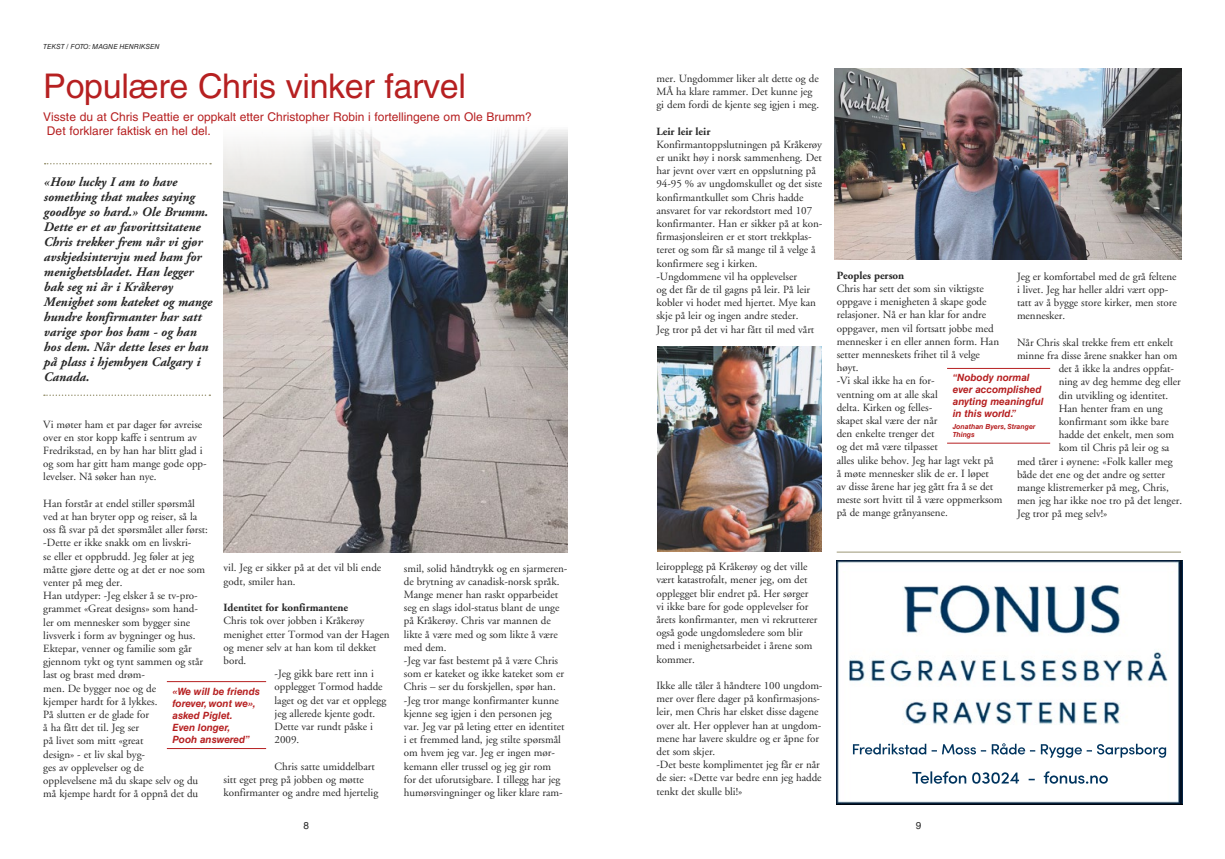
<style>
.page{position:relative;width:1225px;height:859px;background:#fff}
.page>*{position:absolute;margin:0;border:0;box-sizing:border-box;transform-origin:0 0}
.t1{font:34px "Helvetica LT Std";letter-spacing:-.01em;color:#b62021}
.t2{font:italic 700 13px/15px "Adobe Garamond";color:#282828}
.t3{font:12px/14.4px "Helvetica LT Std";color:#b62021}
.t4{font:11px/13.2px "Adobe Garamond";letter-spacing:-.005em;color:#282828}
.t5{font:700 11px "Adobe Garamond";letter-spacing:-.005em;color:#282828}
.t6{font:italic 700 10px/12px "Helvetica LT Std";color:#b62021}
.t7{font:10px "Helvetica LT Std";color:#282828}
.t8{font:italic 700 7px/8.4px "Helvetica LT Std";color:#b62021}
.t9{font:italic 7px "Helvetica LT Std";color:#282828}
</style>
<div class="page">
<img style="left:223px;top:130px;width:345px;height:422px">
<img style="left:657px;top:347px;width:165px;height:204px">
<img style="left:834px;top:68px;width:347px;height:191px">
<hr style="left:167px;top:681px;width:99px;height:1px;background:#b62021">
<hr style="left:167px;top:748px;width:99px;height:1px;background:#b62021">
<hr style="left:947px;top:368px;width:103px;height:1px;background:#b62021">
<hr style="left:947px;top:443px;width:103px;height:1px;background:#b62021">
<img style="left:837px;top:560px;width:345px;height:244px">
<hr style="left:836px;top:552px;width:345px;height:1px;background:#9c9776">
<svg style="left:45px;top:163px;width:166px;height:1px"></svg>
<svg style="left:44px;top:394px;width:166px;height:2px"></svg>
<p class="t9" style="left:43px;top:42px;width:33px">TEKST / FOTO</p>
<p class="t9" style="left:89px;top:42px;width:58px">: MA GNE HENRIKSE</p>
<p class="t9" style="left:155px;top:42px;width:7px">N</p>
<h1 class="t1" style="left:43px;top:66px;width:424px">Populære Chris vinker farvel</h1>
<p class="t3" style="left:47px;top:110px;width:486px;text-indent:-4px">Visste du at Chris Peattie er oppkalt etter Christopher Robin i fortellingene om Ole Brumm?<br>Det forklarer faktisk en hel del.</p>
<p class="t2" style="left:44px;top:175px;width:170px">«How lucky I am to have something that makes saying goodbye so hard.» Ole Brumm.<br>Dette er et av favorittsitatene<br>Chris trekker frem når vi gjør avskjedsintervju med ham for menighetsbladet. Han legger bak seg ni år i Kråkerøy<br>Menighet som kateket og mange hundre konfirmanter har satt varige spor hos ham - og han hos dem. Når dette leses er han på plass i hjembyen Calgary i<br>Canada.</p>
<p class="t4" style="left:43px;top:418px;width:165px">Vi møter ham et par dager før avreise over en stor kopp kaffe i sentrum av Fredrikstad, en by han har blitt glad i og som har gitt ham mange gode opp&shy;levelser. Nå søker han nye.</p>
<p class="t4" style="left:43px;top:497px;width:166px">Han forstår at endel stiller spørsmål ved at han bryter opp og reiser, så la oss få svar på det spørsmålet aller først: -Dette er ikke snakk om en livskri-<br>se eller et oppbrudd. Jeg føler at jeg måtte gjøre dette og at det er noe som venter på meg der.<br>Han utdyper: -Jeg elsker å se tv-pro&shy;grammet «Great designs» som hand&shy;ler om mennesker som bygger sine livsverk i form av bygninger og hus.<br>Ektepar, venner og familie som går gjennom tykt og tynt sammen og står last og brast med drøm-<br>men. De bygger noe og de<br>kjemper hardt for å lykkes.<br>På slutten er de glade for<br>å ha fått det til. Jeg ser<br>på livet som mitt «great<br>design» - et liv skal byg-<br>ges av opplevelser og de<br>opplevelsene må du skape selv og du må kjempe hardt for å oppnå det du</p>
<p class="t4" style="left:224px;top:562px;width:159px">vil. Jeg er sikker på at det vil bli ende godt, smiler han.</p>
<p class="t5" style="left:224px;top:602px;width:126px">Identitet for konfirmantene</p>
<p class="t4" style="left:224px;top:614px;width:142px">Chris tok over jobben i Kråkerøy</p>
<p class="t4" style="left:224px;top:628px;width:167px">menighet etter Tormod van der Hagen</p>
<p class="t4" style="left:224px;top:641px;width:154px">og mener selv at han kom til dekket</p>
<p class="t4" style="left:224px;top:654px;width:24px">bord.</p>
<p class="t4" style="left:275px;top:667px;width:101px">-Jeg gikk bare rett inn i</p>
<p class="t4" style="left:275px;top:680px;width:109px">opplegget Tormod hadde</p>
<p class="t4" style="left:275px;top:694px;width:113px">laget og det var et opplegg</p>
<p class="t4" style="left:275px;top:707px;width:102px">jeg allerede kjente godt.</p>
<p class="t4" style="left:275px;top:720px;width:100px">Dette var rundt påske i</p>
<p class="t4" style="left:275px;top:733px;width:26px">2009.</p>
<p class="t4" style="left:224px;top:760px;width:156px;text-indent:51px">Chris satte umiddelbart sitt eget preg på jobben og møtte konfirmanter og andre med hjertelig</p>
<p class="t6" style="left:172px;top:685px;width:89px">«We will be friends forever, wont we», asked Piglet.<br>Even longer,<br>Pooh answered”</p>
<p class="t4" style="left:404px;top:562px;width:165px">smil, solid håndtrykk og en sjarmeren&shy;de brytning av canadisk-norsk språk.<br>Mange mener han raskt opparbeidet seg en slags idol-status blant de unge på Kråkerøy. Chris var mannen de likte å være med og som likte å være med dem.<br>-Jeg var fast bestemt på å være Chris som er kateket og ikke kateket som er Chris – ser du forskjellen, spør han. -Jeg tror mange konfirmanter kunne kjenne seg igjen i den personen jeg var. Jeg var på leting etter en identitet i et fremmed land, jeg stilte spørsmål om hvem jeg var. Jeg er ingen mør&shy;kemann eller trussel og jeg gir rom<br>for det uforutsigbare. I tillegg har jeg humørsvingninger og liker klare ram-</p>
<p class="t4" style="left:656px;top:72px;width:164px">mer. Ungdommer liker alt dette og de<br>MÅ ha klare rammer. Det kunne jeg gi dem fordi de kjente seg igjen i meg.</p>
<p class="t5" style="left:656px;top:125px;width:55px">Leir leir leir</p>
<p class="t4" style="left:656px;top:138px;width:167px">Konfirmantoppslutningen på Kråkerøy er unikt høy i norsk sammenheng. Det har jevnt over vært en oppslutning på 94-95 % av ungdomskullet og det siste konfirmantkullet som Chris hadde ansvaret for var rekordstort med 107 konfirmanter. Han er sikker på at kon&shy;firmasjonsleiren er et stort trekkplas&shy;teret og som får så mange til å velge å konfirmere seg i kirken. -Ungdommene vil ha opplevelser<br>og det får de til gagns på leir. På leir kobler vi hodet med hjertet. Mye kan skje på leir og ingen andre steder.<br>Jeg tror på det vi har fått til med vårt</p>
<p class="t5" style="left:836px;top:269px;width:69px">Peoples person</p>
<p class="t4" style="left:836px;top:282px;width:167px">Chris har sett det som sin viktigste oppgave i menigheten å skape gode relasjoner. Nå er han klar for andre oppgaver, men vil fortsatt jobbe med mennesker i en eller annen form. Han setter menneskets frihet til å velge høyt.<br>-Vi skal ikke ha en for-<br>ventning om at alle skal<br>delta. Kirken og felles-<br>skapet skal være der når<br>den enkelte trenger det<br>og det må være tilpasset<br>alles ulike behov. Jeg har lagt vekt på<br>å møte mennesker slik de er. I løpet<br>av disse årene har jeg gått fra å se det meste sort hvitt til å være oppmerksom på de mange grånyansene.</p>
<p class="t4" style="left:1017px;top:270px;width:161px">Jeg er komfortabel med de grå feltene i livet. Jeg har heller aldri vært opp&shy;tatt av å bygge store kirker, men store mennesker.</p>
<p class="t4" style="left:1017px;top:336px;width:158px">Når Chris skal trekke frem ett enkelt</p>
<p class="t4" style="left:1017px;top:349px;width:162px">minne fra disse årene snakker han om</p>
<p class="t4" style="left:1058px;top:362px;width:117px">det å ikke la andres oppfat-</p>
<p class="t4" style="left:1058px;top:376px;width:123px">ning av deg hemme deg eller</p>
<p class="t4" style="left:1058px;top:389px;width:111px">din utvikling og identitet.</p>
<p class="t4" style="left:1058px;top:402px;width:106px">Han henter fram en ung</p>
<p class="t4" style="left:1058px;top:415px;width:111px">konfirmant som ikke bare</p>
<p class="t4" style="left:1058px;top:428px;width:117px">hadde det enkelt, men som</p>
<p class="t4" style="left:1058px;top:442px;width:112px">kom til Chris på leir og sa</p>
<p class="t4" style="left:1017px;top:455px;width:157px">med tårer i øynene: «Folk kaller meg</p>
<p class="t4" style="left:1017px;top:468px;width:150px">både det ene og det andre og setter</p>
<p class="t4" style="left:1017px;top:481px;width:153px">mange klistremerker på meg, Chris,</p>
<p class="t4" style="left:1017px;top:494px;width:167px">men jeg har ikke noe tro på det lenger.</p>
<p class="t4" style="left:1017px;top:508px;width:92px">Jeg tror på meg selv!»</p>
<p class="t6" style="left:952px;top:372px;width:92px">“Nobody normal ever accomplished anyting meaningful in this world.”</p>
<p class="t8" style="left:952px;top:422px;width:84px">Jonathan Byers, Stranger<br>Things</p>
<p class="t4" style="left:656px;top:560px;width:163px">leiropplegg på Kråkerøy og det ville vært katastrofalt, mener jeg, om det opplegget blir endret på. Her sørger vi ikke bare for gode opplevelser for årets konfirmanter, men vi rekrutterer også gode ungdomsledere som blir med i menighetsarbeidet i årene som kommer.</p>
<p class="t4" style="left:656px;top:679px;width:167px">Ikke alle tåler å håndtere 100 ungdom&shy;mer over flere dager på konfirmasjons&shy;leir, men Chris har elsket disse dagene over alt. Her opplever han at ungdom&shy;mene har lavere skuldre og er åpne for det som skjer.<br>-Det beste komplimentet jeg får er når de sier: «Dette var bedre enn jeg hadde tenkt det skulle bli!»</p>
<p class="t7" style="left:303px;top:820px;width:7px">8</p>
<p class="t7" style="left:916px;top:820px;width:7px">9</p>
</div>
